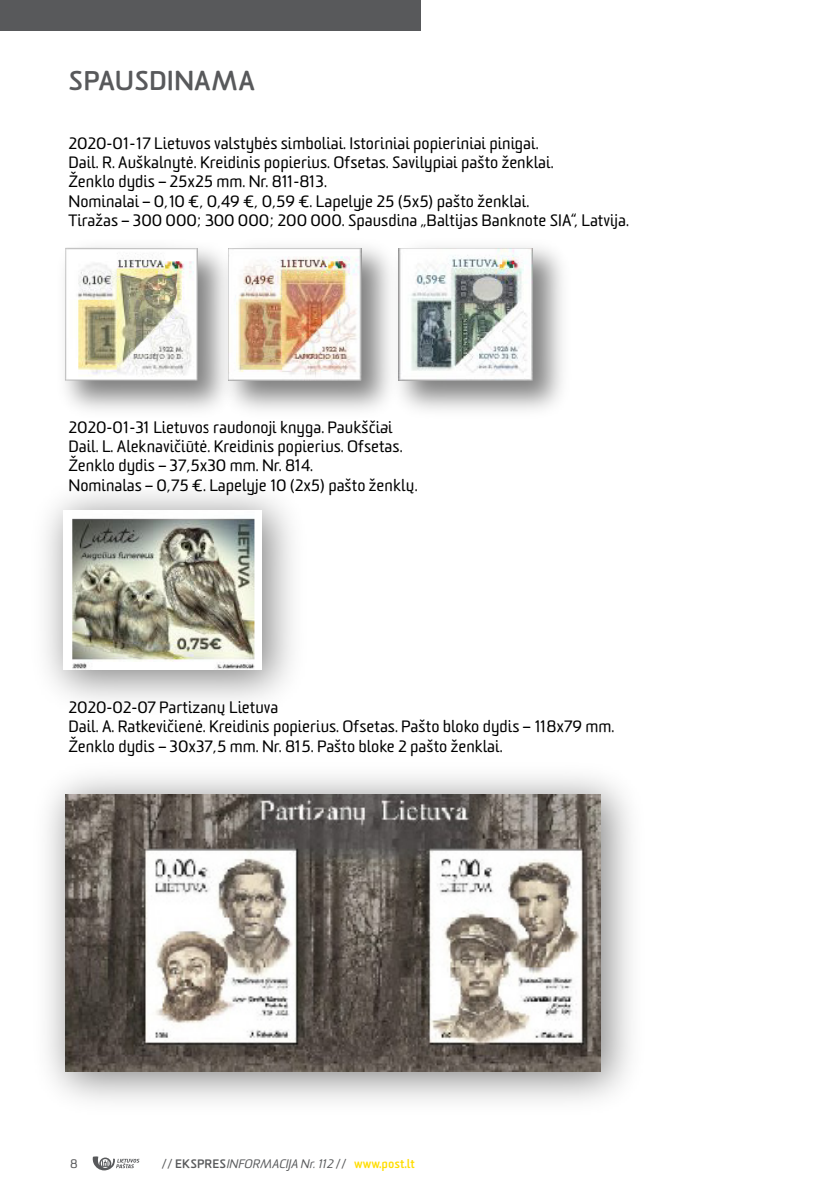
<style>
.page{position:relative;width:840px;height:1191px;background:#fff}
.page>*{position:absolute;margin:0;border:0;box-sizing:border-box;transform-origin:0 0}
.t1{font:700 26.4px "Sommet Rounded";color:#58595b}
.t2{font:16px/19.2px "Sommet Rounded";color:#000}
.t3{font:italic 12px "Sommet Rounded";color:#58595b}
.t4{font:12px "Sommet Rounded";color:#58595b}
.s1{font-style:normal}
.s2{font-weight:700;font-style:normal}
.s3{font-weight:700;font-style:normal;color:#fd0}
</style>
<div class="page">
<div style="left:0;top:0;width:420px;height:30px;background:#58595b"></div>
<svg style="left:93px;top:1156px;width:46px;height:14px"></svg>
<img style="left:65px;top:248px;width:133px;height:133px">
<img style="left:208px;top:244px;width:174px;height:170px">
<img style="left:228px;top:248px;width:133px;height:133px">
<img style="left:382px;top:246px;width:180px;height:164px">
<img style="left:398px;top:248px;width:134px;height:133px">
<img style="left:72px;top:512px;width:183px;height:158px">
<img style="left:47px;top:776px;width:584px;height:325px">
<img style="left:65px;top:794px;width:535px;height:277px">
<h1 class="t1" style="left:69px;top:64px;width:188px">SPAUSDINAMA</h1>
<p class="t2" style="left:68px;top:134px;width:562px">2020-01-17 Lietuvos valstybės simboliai. Istoriniai popieriniai pinigai.<br>Dail. R. Auškalnytė. Kreidinis popierius. Ofsetas. Savilypiai pašto ženklai.<br>Ženklo dydis – 25x25 mm. Nr. 811-813.<br>Nominalai – 0,10 €, 0,49 €, 0,59 €. Lapelyje 25 (5x5) pašto ženklai.<br>Tiražas – 300 000; 300 000; 200 000. Spausdina „Baltijas Banknote SIA“, Latvija.</p>
<p class="t2" style="left:68px;top:418px;width:350px">2020-01-31 Lietuvos raudonoji knyga. Paukščiai Dail. L. Aleknavičiūtė. Kreidinis popierius. Ofsetas.<br>Ženklo dydis – 37,5x30 mm. Nr. 814.<br>Nominalas – 0,75 €. Lapelyje 10 (2x5) pašto ženklų.</p>
<p class="t2" style="left:68px;top:698px;width:547px">2020-02-07 Partizanų Lietuva<br>Dail. A. Ratkevičienė. Kreidinis popierius. Ofsetas. Pašto bloko dydis – 118x79 mm.<br>Ženklo dydis – 30x37,5 mm. Nr. 815. Pašto bloke 2 pašto ženklai.</p>
<p class="t4" style="left:70px;top:1155px;width:9px">8</p>
<p class="t3" style="left:161px;top:1156px;width:255px"><span class="s1">//</span> <span class="s2">EKSPRES</span>INFORMACIJA Nr. 112 <span class="s1">//</span> <span class="s3">www.post.lt</span></p>
</div>
